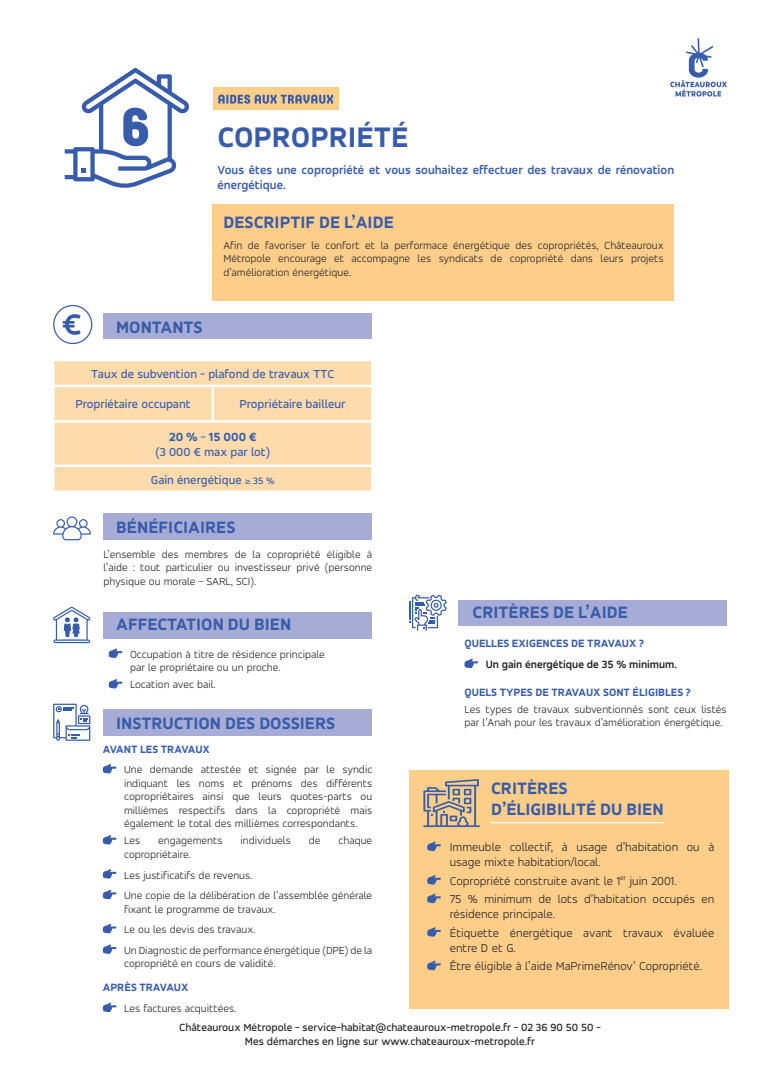
<style>
.page{position:relative;width:780px;height:1088px;background:#fff}
.page>*{position:absolute;margin:0;border:0;box-sizing:border-box;transform-origin:0 0}
.t1{font:800 30px "Accord";color:#385caa}
.t2{font:800 17.5px/21px "Accord";color:#385caa}
.t3{font:300 12.5px/18.5px "Accord";color:#231f20}
.t4{font:500 12.5px/15px "Accord";color:#385caa;text-align:center}
.t5{font:700 12.5px/15px "Accord";color:#385caa}
.t6{font:300 11.25px/13.5px "Accord";color:#231f20}
.t7{font:500 11.25px/13.5px "Accord";color:#231f20;text-align:center}
.t8{font:800 11.25px "Accord";color:#385caa}
.t9{font:700 11.25px "Accord";color:#231f20}
.s1{font-weight:800}
.s2{font-size:10px}
</style>
<div class="page">
<div style="left:213px;top:87px;width:126px;height:23px;background:#fdcd8a"></div>
<svg style="left:218px;top:95px;width:115px;height:9px"></svg>
<svg style="left:65px;top:68px;width:124px;height:120px"></svg>
<div style="left:103px;top:513px;width:269px;height:26px;background:#a6acd6"></div>
<svg style="left:53px;top:516px;width:38px;height:24px"></svg>
<div style="left:103px;top:612px;width:269px;height:26px;background:#a6acd6"></div>
<svg style="left:109px;top:648px;width:13px;height:10px"></svg>
<svg style="left:109px;top:679px;width:13px;height:9px"></svg>
<svg style="left:53px;top:607px;width:38px;height:36px"></svg>
<div style="left:458px;top:600px;width:268px;height:25px;background:#a6acd6"></div>
<svg style="left:464px;top:658px;width:14px;height:10px"></svg>
<svg style="left:409px;top:595px;width:37px;height:36px"></svg>
<div style="left:103px;top:313px;width:269px;height:26px;background:#a6acd6"></div>
<div style="left:53px;top:305px;width:39px;height:39px;border:1px solid #385caa;border-radius:50%"></div>
<svg style="left:63px;top:314px;width:18px;height:21px"></svg>
<div style="left:213px;top:204px;width:461px;height:97px;background:#fdcd8a"></div>
<div style="left:54px;top:361px;width:317px;height:130px;background:#fedbad"></div>
<hr style="left:52px;top:385px;width:161px;height:2px;background:#fff">
<hr style="left:213px;top:385px;width:160px;height:2px;background:#fff">
<hr style="left:211px;top:387px;width:3px;height:33px;background:#fff">
<hr style="left:52px;top:420px;width:161px;height:3px;background:#fff">
<hr style="left:213px;top:420px;width:160px;height:3px;background:#fff">
<hr style="left:52px;top:464px;width:161px;height:3px;background:#fff">
<hr style="left:213px;top:464px;width:160px;height:3px;background:#fff">
<div style="left:409px;top:770px;width:319px;height:238px;background:#fdcd8a"></div>
<hr style="left:491px;top:822px;width:172px;height:1px;background:#fff">
<svg style="left:427px;top:841px;width:14px;height:10px"></svg>
<svg style="left:427px;top:875px;width:14px;height:9px"></svg>
<svg style="left:427px;top:893px;width:14px;height:10px"></svg>
<svg style="left:427px;top:927px;width:14px;height:10px"></svg>
<svg style="left:427px;top:960px;width:14px;height:10px"></svg>
<svg style="left:423px;top:779px;width:57px;height:48px"></svg>
<div style="left:103px;top:709px;width:269px;height:27px;background:#a6acd6"></div>
<svg style="left:53px;top:704px;width:37px;height:37px"></svg>
<svg style="left:103px;top:764px;width:14px;height:9px"></svg>
<svg style="left:103px;top:835px;width:14px;height:9px"></svg>
<svg style="left:103px;top:869px;width:14px;height:9px"></svg>
<svg style="left:103px;top:889px;width:14px;height:10px"></svg>
<svg style="left:103px;top:923px;width:14px;height:10px"></svg>
<svg style="left:103px;top:944px;width:14px;height:10px"></svg>
<svg style="left:103px;top:1002px;width:14px;height:10px"></svg>
<svg style="left:670px;top:38px;width:56px;height:59px"></svg>
<h1 class="t1" style="left:217px;top:119px;width:193px">COPROPRIÉTÉ</h1>
<p class="t5" style="left:217px;top:162px;width:458px">Vous êtes une copropriété et vous souhaitez effectuer des travaux de rénovation énergétique.</p>
<h2 class="t2" style="left:116px;top:316px;width:88px">MONTANTS</h2>
<h2 class="t2" style="left:223px;top:212px;width:172px">DESCRIPTIF DE L’AIDE</h2>
<p class="t6" style="left:223px;top:238px;width:441px;text-align:justify">Afin de favoriser le confort et la performace énergétique des copropriétés, Châteauroux Métropole encourage et accompagne les syndicats de copropriété dans leurs projets d’amélioration énergétique.</p>
<p class="t4" style="left:91px;top:366px;width:244px">Taux de subvention - plafond de travaux TTC</p>
<p class="t4" style="left:75px;top:396px;width:117px">Propriétaire occupant</p>
<p class="t4" style="left:239px;top:396px;width:107px">Propriétaire bailleur</p>
<p class="t4" style="left:155px;top:429px;width:116px"><span class="s1">20 %</span> - <span class="s1">15 000 €<br></span>(3 000 € max par lot)</p>
<p class="t4" style="left:151px;top:472px;width:125px">Gain énergétique ≥ <span class="s2">35 %</span></p>
<h2 class="t2" style="left:116px;top:516px;width:121px">BÉNÉFICIAIRES</h2>
<p class="t6" style="left:103px;top:547px;width:270px;text-align:justify">L’ensemble des membres de la copropriété éligible à l’aide : tout particulier ou investisseur privé (personne physique ou morale – SARL, SCI).</p>
<h2 class="t2" style="left:116px;top:614px;width:176px">AFFECTATION DU BIEN</h2>
<p class="t6" style="left:130px;top:647px;width:196px">Occupation à titre de résidence principale par le propriétaire ou un proche.</p>
<p class="t6" style="left:130px;top:678px;width:87px">Location avec bail.</p>
<h2 class="t2" style="left:472px;top:601px;width:157px">CRITÈRES DE L’AIDE</h2>
<p class="t8" style="left:464px;top:637px;width:181px">QUELLES EXIGENCES DE TRAVAUX ?</p>
<p class="t9" style="left:485px;top:657px;width:193px">Un gain énergétique de 35 % minimum.</p>
<p class="t8" style="left:464px;top:685px;width:228px">QUELS TYPES DE TRAVAUX SONT ÉLIGIBLES ?</p>
<p class="t6" style="left:464px;top:702px;width:264px">Les types de travaux subventionnés sont ceux listés par l’Anah pour les travaux d’amélioration énergétique.</p>
<h2 class="t2" style="left:116px;top:713px;width:221px">INSTRUCTION DES DOSSIERS</h2>
<p class="t8" style="left:103px;top:742px;width:109px">AVANT LES TRAVAUX</p>
<p class="t6" style="left:124px;top:763px;width:250px;text-align:justify">Une demande attestée et signée par le syndic indiquant les noms et prénoms des différents copropriétaires ainsi que leurs quotes-parts ou millièmes respectifs dans la copropriété mais également le total des millièmes correspondants.</p>
<p class="t6" style="left:124px;top:834px;width:18px">Les</p>
<p class="t6" style="left:158px;top:834px;width:66px">engagements</p>
<p class="t6" style="left:240px;top:834px;width:52px">individuels</p>
<p class="t6" style="left:309px;top:834px;width:13px">de</p>
<p class="t6" style="left:338px;top:834px;width:35px">chaque</p>
<p class="t6" style="left:124px;top:844px;width:250px;line-height:20.6px">copropriétaire.<br>Les justificatifs de revenus.<br>Une copie de la délibération de l’assemblée générale</p>
<p class="t6" style="left:124px;top:898px;width:250px;line-height:20.6px">fixant le programme de travaux.<br>Le ou les devis des travaux.<br>Un Diagnostic de performance énergétique (DPE) de la</p>
<p class="t6" style="left:124px;top:957px;width:153px">copropriété en cours de validité.</p>
<p class="t8" style="left:103px;top:981px;width:87px">APRÈS TRAVAUX</p>
<p class="t6" style="left:124px;top:1001px;width:114px">Les factures acquittées.</p>
<p class="t7" style="left:179px;top:1020px;width:423px">Châteauroux Métropole - service-habitat@chateauroux-metropole.fr - 02 36 90 50 50 -<br>Mes démarches en ligne sur www.chateauroux-metropole.fr</p>
<h2 class="t2" style="left:491px;top:777px;width:174px">CRITÈRES<br>D’ÉLIGIBILITÉ DU BIEN</h2>
<p class="t3" style="left:449px;top:839px;width:266px;line-height:15px">Immeuble collectif, à usage d’habitation ou à usage mixte habitation/local.</p>
<p class="t3" style="left:449px;top:871px;width:266px">Copropriété construite avant le 1<sup>er</sup> juin 2001.<br>75 % minimum de lots d’habitation occupés en</p>
<p class="t3" style="left:449px;top:904px;width:266px">résidence principale.<br>Étiquette énergétique avant travaux évaluée</p>
<p class="t3" style="left:449px;top:938px;width:254px">entre D et G.<br>Être éligible à l’aide MaPrimeRénov’ Copropriété.</p>
</div>
